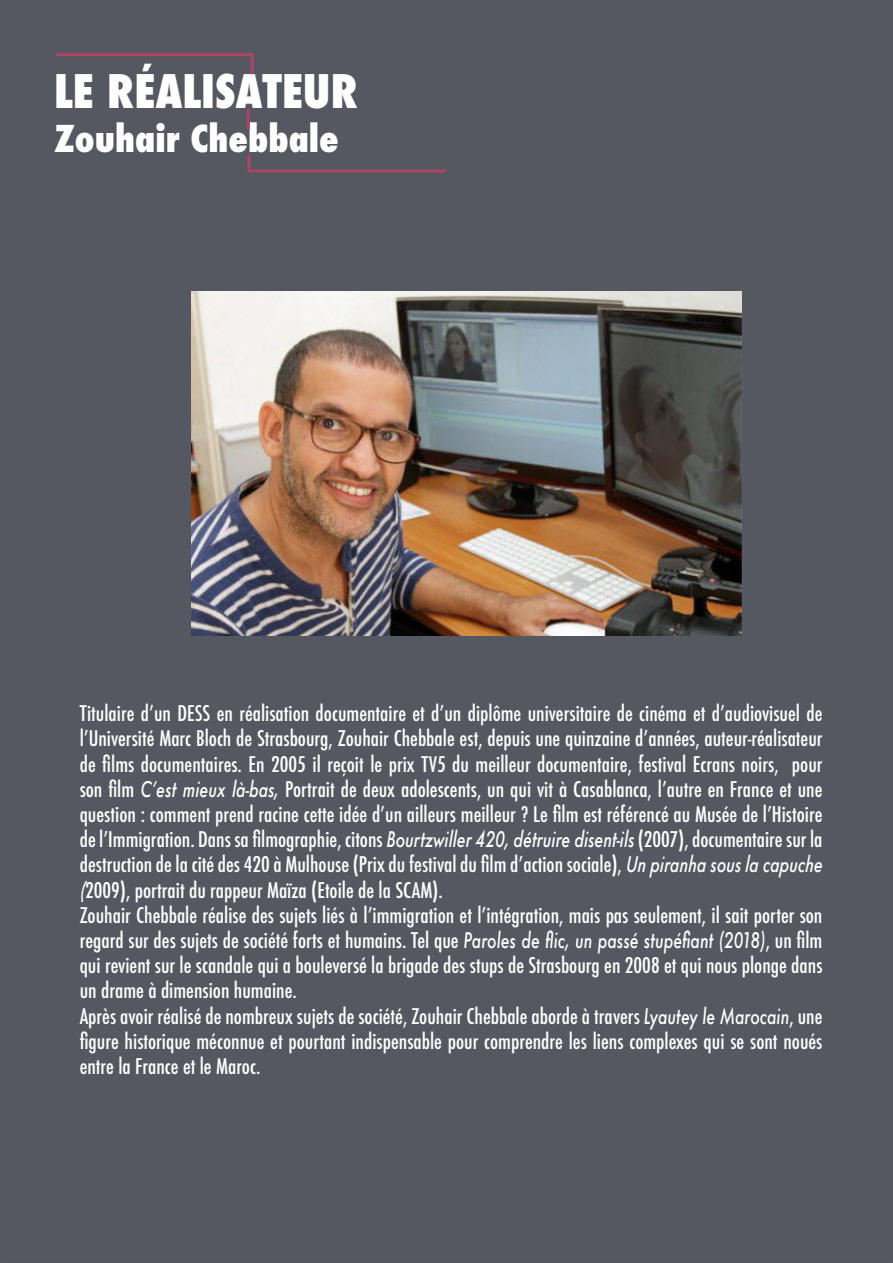
<style>
.page{position:relative;width:893px;height:1263px;background:#555861}
.page>*{position:absolute;margin:0;border:0;box-sizing:border-box;transform-origin:0 0}
.t1{font:800 condensed 45px "Futura";color:#fff}
.t2{font:800 condensed 36px "Futura";color:#fff}
.t3{font:500 condensed 21px/25.2px "Futura";color:#fff;text-align:justify}
.s1{font-style:italic;font-stretch:normal}
</style>
<div class="page">
<hr style="left:251px;top:56px;width:3px;height:18px;background:#a84663">
<hr style="left:56px;top:53px;width:198px;height:3px;background:#a84663">
<hr style="left:248px;top:169px;width:198px;height:3px;background:#a84663">
<hr style="left:247px;top:109px;width:3px;height:21px;background:#a84663">
<img style="left:191px;top:291px;width:550px;height:344px">
<svg style="left:247px;top:155px;width:4px;height:15px"></svg>
<p class="t1" style="left:54px;top:61px;width:305px">LE RÉALISATEUR</p>
<p class="t2" style="left:54px;top:114px;width:286px">Zouhair Chebbale</p>
<p class="t3" style="left:80px;top:701px;width:747px;text-align:left">Titulaire d’un DESS en réalisation documentaire et d’un diplôme universitaire de cinéma et d’audiovisuel de l’Université Marc Bloch de Strasbourg, Zouhair Chebbale est, depuis une quinzaine d’années, auteur-réalisateur de films documentaires. En 2005 il reçoit le prix TV5 du meilleur documentaire, festival Ecrans noirs, pour son film <span class="s1">C’est mieux là-bas,</span> Portrait de deux adolescents, un qui vit à Casablanca, l’autre en France et une question : comment prend racine cette idée d’un ailleurs meilleur ? Le film est référencé au Musée de l’Histoire de l’Immigration. Dans sa filmographie, citons <span class="s1">Bourtzwiller 420, détruire disent-ils</span> (2007), documentaire sur la destruction de la cité des 420 à Mulhouse (Prix du festival du film d’action sociale), <span class="s1">Un piranha sous la capuche (</span>2009), portrait du rappeur Maïza (Etoile de la SCAM).</p>
<p class="t3" style="left:80px;top:902px;width:744px">Zouhair Chebbale réalise des sujets liés à l’immigration et l’intégration, mais pas seulement, il sait porter son regard sur des sujets de société forts et humains. Tel que <span class="s1">Paroles de flic, un passé stupéfiant (2018)</span>, un film qui revient sur le scandale qui a bouleversé la brigade des stups de Strasbourg en 2008 et qui nous plonge dans un drame à dimension humaine.</p>
<p class="t3" style="left:80px;top:1003px;width:744px">Après avoir réalisé de nombreux sujets de société, Zouhair Chebbale aborde à travers <span class="s1">Lyautey le Marocain</span>, une figure historique méconnue et pourtant indispensable pour comprendre les liens complexes qui se sont noués entre la France et le Maroc.</p>
</div>
